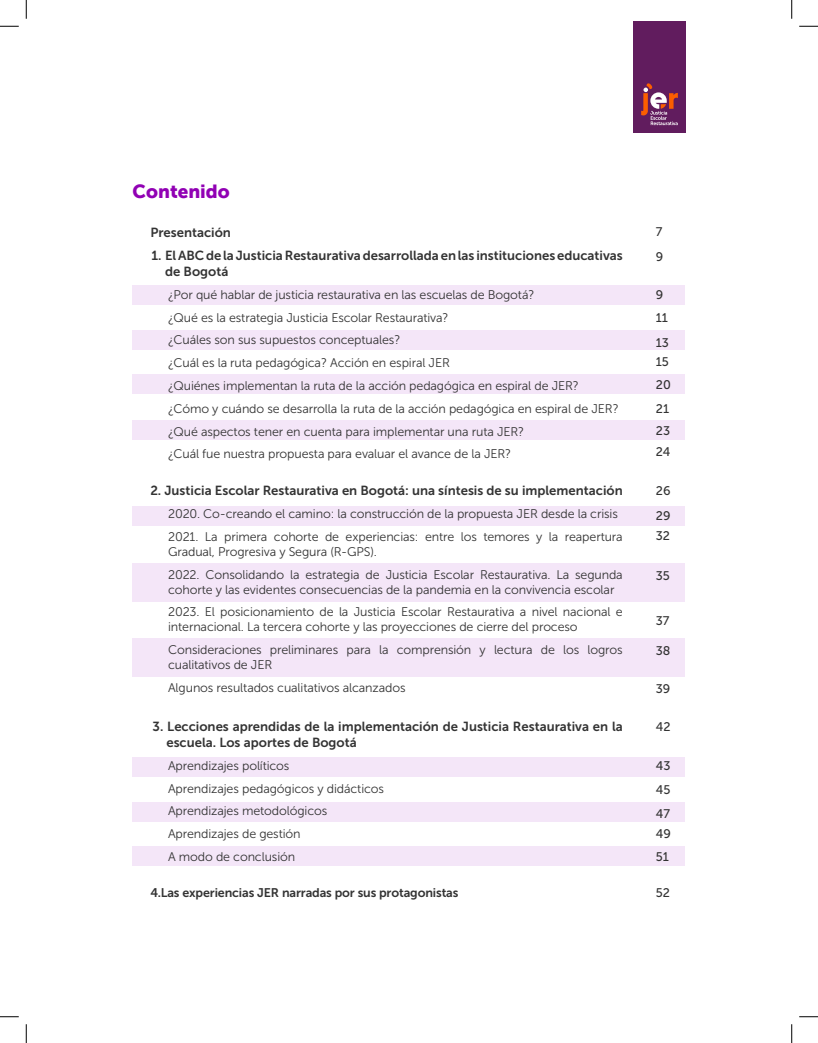
<style>
.page{position:relative;width:818px;height:1043px;background:#fff}
.page>*{position:absolute;margin:0;border:0;box-sizing:border-box;transform-origin:0 0}
.titulos{font:18.75px "Museo Sans 900";color:#9101b4}
.Estilo_de_párrafo_1{font:13.12px/15.8px "Museo Sans 700";color:#333}
.Estilo_de_párrafo_1-2{font:12.5px/15px "Museo Sans 300";letter-spacing:-.01em;color:#333}
.Estilo_de_párrafo_1-3{font:12.5px "Museo Sans 700";letter-spacing:-.01em;color:#333}
.Estilo_de_párrafo_1-4{font:12.5px "Museo Sans 500";color:#333}
</style>
<div class="page">
<div style="left:632px;top:21px;width:53px;height:111px;background:#611c5e"></div>
<svg style="left:641px;top:83px;width:36px;height:42px"></svg>
<div style="left:133px;top:285px;width:552px;height:19px;background:#f4e6f8"></div>
<div style="left:133px;top:757px;width:552px;height:19px;background:#f4e6f8"></div>
<div style="left:133px;top:506px;width:552px;height:19px;background:#f4e6f8"></div>
<div style="left:133px;top:331px;width:552px;height:19px;background:#f4e6f8"></div>
<div style="left:133px;top:802px;width:552px;height:19px;background:#f4e6f8"></div>
<div style="left:133px;top:563px;width:552px;height:39px;background:#f4e6f8"></div>
<div style="left:133px;top:374px;width:552px;height:19px;background:#f4e6f8"></div>
<div style="left:133px;top:846px;width:552px;height:19px;background:#f4e6f8"></div>
<div style="left:133px;top:638px;width:552px;height:38px;background:#f4e6f8"></div>
<div style="left:133px;top:420px;width:552px;height:19px;background:#f4e6f8"></div>
<svg style="left:0;top:25px;width:19px;height:2px"></svg>
<svg style="left:799px;top:25px;width:19px;height:2px"></svg>
<svg style="left:0;top:1016px;width:19px;height:1px"></svg>
<svg style="left:799px;top:1016px;width:19px;height:1px"></svg>
<svg style="left:25px;top:0;width:2px;height:19px"></svg>
<svg style="left:25px;top:1024px;width:2px;height:18px"></svg>
<svg style="left:791px;top:0;width:1px;height:19px"></svg>
<svg style="left:791px;top:1024px;width:1px;height:18px"></svg>
<p class="titulos" style="left:133px;top:181px;width:99px">Contenido</p>
<p class="Estilo_de_párrafo_1" style="left:150px;top:224px;width:82px">Presentación</p>
<p class="Estilo_de_párrafo_1" style="left:165px;top:248px;width:459px;text-indent:-14px">1. El ABC de la Justicia Restaurativa desarrollada en las instituciones educativas de Bogotá</p>
<p class="Estilo_de_párrafo_1-2" style="left:168px;top:287px;width:368px">¿Por qué hablar de justicia restaurativa en las escuelas de Bogotá?</p>
<p class="Estilo_de_párrafo_1-2" style="left:168px;top:310px;width:282px">¿Qué es la estrategia Justicia Escolar Restaurativa?</p>
<p class="Estilo_de_párrafo_1-2" style="left:168px;top:333px;width:234px">¿Cuáles son sus supuestos conceptuales?</p>
<p class="Estilo_de_párrafo_1-2" style="left:168px;top:355px;width:283px">¿Cuál es la ruta pedagógica? Acción en espiral JER</p>
<p class="Estilo_de_párrafo_1-2" style="left:168px;top:378px;width:412px">¿Quiénes implementan la ruta de la acción pedagógica en espiral de JER?</p>
<p class="Estilo_de_párrafo_1-2" style="left:168px;top:401px;width:452px">¿Cómo y cuándo se desarrolla la ruta de la acción pedagógica en espiral de JER?</p>
<p class="Estilo_de_párrafo_1-2" style="left:168px;top:424px;width:357px">¿Qué aspectos tener en cuenta para implementar una ruta JER?</p>
<p class="Estilo_de_párrafo_1-2" style="left:168px;top:447px;width:344px">¿Cuál fue nuestra propuesta para evaluar el avance de la JER?</p>
<p class="Estilo_de_párrafo_1" style="left:150px;top:483px;width:474px">2. Justicia Escolar Restaurativa en Bogotá: una síntesis de su implementación</p>
<p class="Estilo_de_párrafo_1-2" style="left:168px;top:506px;width:451px">2020. Co-creando el camino: la construcción de la propuesta JER desde la crisis</p>
<p class="Estilo_de_párrafo_1-2" style="left:168px;top:529px;width:456px">2021. La primera cohorte de experiencias: entre los temores y la reapertura<br>Gradual, Progresiva y Segura (R-GPS).</p>
<p class="Estilo_de_párrafo_1-2" style="left:168px;top:567px;width:456px">2022. Consolidando la estrategia de Justicia Escolar Restaurativa. La segunda cohorte y las evidentes consecuencias de la pandemia en la convivencia escolar</p>
<p class="Estilo_de_párrafo_1-2" style="left:168px;top:604px;width:456px">2023. El posicionamiento de la Justicia Escolar Restaurativa a nivel nacional e internacional. La tercera cohorte y las proyecciones de cierre del proceso</p>
<p class="Estilo_de_párrafo_1-2" style="left:168px;top:642px;width:456px">Consideraciones preliminares para la comprensión y lectura de los logros cualitativos de JER</p>
<p class="Estilo_de_párrafo_1-2" style="left:168px;top:680px;width:239px">Algunos resultados cualitativos alcanzados</p>
<p class="Estilo_de_párrafo_1" style="left:166px;top:719px;width:458px;text-indent:-14px">3. Lecciones aprendidas de la implementación de Justicia Restaurativa en la escuela. Los aportes de Bogotá</p>
<p class="Estilo_de_párrafo_1-2" style="left:168px;top:758px;width:123px">Aprendizajes políticos</p>
<p class="Estilo_de_párrafo_1-2" style="left:168px;top:781px;width:217px">Aprendizajes pedagógicos y didácticos</p>
<p class="Estilo_de_párrafo_1-2" style="left:168px;top:803px;width:161px">Aprendizajes metodológicos</p>
<p class="Estilo_de_párrafo_1-2" style="left:168px;top:826px;width:134px">Aprendizajes de gestión</p>
<p class="Estilo_de_párrafo_1-2" style="left:168px;top:849px;width:129px">A modo de conclusión</p>
<p class="Estilo_de_párrafo_1-3" style="left:150px;top:885px;width:309px">4.Las experiencias JER narradas por sus protagonistas</p>
<p class="Estilo_de_párrafo_1-4" style="left:655px;top:225px;width:8px">7</p>
<p class="Estilo_de_párrafo_1-4" style="left:655px;top:250px;width:9px">9</p>
<p class="Estilo_de_párrafo_1-4" style="left:655px;top:287px;width:9px">9</p>
<p class="Estilo_de_párrafo_1-4" style="left:655px;top:311px;width:14px">11</p>
<p class="Estilo_de_párrafo_1-4" style="left:655px;top:335px;width:15px">13</p>
<p class="Estilo_de_párrafo_1-4" style="left:655px;top:355px;width:15px">15</p>
<p class="Estilo_de_párrafo_1-4" style="left:655px;top:378px;width:16px">20</p>
<p class="Estilo_de_párrafo_1-4" style="left:655px;top:401px;width:15px">21</p>
<p class="Estilo_de_párrafo_1-4" style="left:655px;top:424px;width:16px">23</p>
<p class="Estilo_de_párrafo_1-4" style="left:655px;top:445px;width:16px">24</p>
<p class="Estilo_de_párrafo_1-4" style="left:655px;top:483px;width:16px">26</p>
<p class="Estilo_de_párrafo_1-4" style="left:655px;top:508px;width:16px">29</p>
<p class="Estilo_de_párrafo_1-4" style="left:655px;top:529px;width:16px">32</p>
<p class="Estilo_de_párrafo_1-4" style="left:655px;top:568px;width:16px">35</p>
<p class="Estilo_de_párrafo_1-4" style="left:655px;top:613px;width:15px">37</p>
<p class="Estilo_de_párrafo_1-4" style="left:655px;top:643px;width:16px">38</p>
<p class="Estilo_de_párrafo_1-4" style="left:655px;top:681px;width:16px">39</p>
<p class="Estilo_de_párrafo_1-4" style="left:655px;top:719px;width:16px">42</p>
<p class="Estilo_de_párrafo_1-4" style="left:655px;top:759px;width:16px">43</p>
<p class="Estilo_de_párrafo_1-4" style="left:655px;top:782px;width:16px">45</p>
<p class="Estilo_de_párrafo_1-4" style="left:655px;top:807px;width:16px">47</p>
<p class="Estilo_de_párrafo_1-4" style="left:655px;top:826px;width:17px">49</p>
<p class="Estilo_de_párrafo_1-4" style="left:655px;top:849px;width:15px">51</p>
<p class="Estilo_de_párrafo_1-4" style="left:655px;top:885px;width:16px">52</p>
</div>
